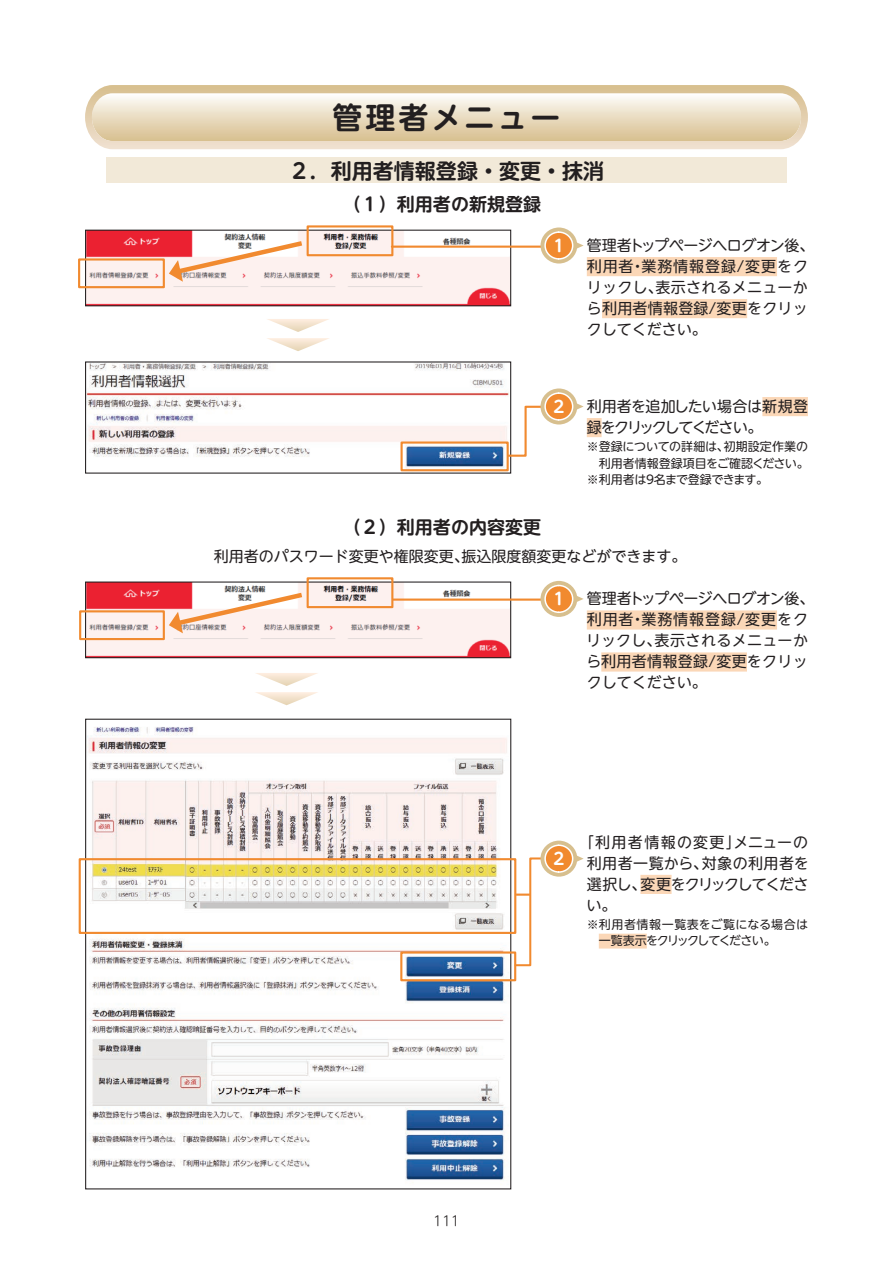
<style>
.page{position:relative;width:893px;height:1263px;background:#fff}
.page>*{position:absolute;margin:0;border:0;box-sizing:border-box;transform-origin:0 0}
.t1{font:700 30px "UD Shin M Go Pr 6 N De";letter-spacing:.1em;color:#231f20}
.t2{font:700 21px "UD Shin M Go Pr 6 N De";color:#231f20}
.t3{font:700 18px "UD Shin M Go Pr 6 N De";color:#231f20}
.t4{font:700 16.5px "UD Shin M Go Pr 6 N De";color:#fff}
.t5{font:15px/21px "UD Shin M Go Pr 6 N";color:#231f20;text-align:justify}
.t6{font:15px "UD Shin M Go Pr 6 N";letter-spacing:-.03em;color:#231f20}
.t7{font:15px "UD Shin Go Pr 6 N";letter-spacing:.06em;color:#231f20}
.t8{font:15px/21px "UD Shin M Go Pr 6 N";letter-spacing:-.065em;color:#231f20}
.t9{font:15px "UD Shin Go Pr 6 N";letter-spacing:.015em;color:#231f20}
.t10{font:15px "UD Shin M Go Pr 6 N";letter-spacing:.02em;color:#231f20}
.t11{font:15px "UD Shin Go Pr 6 N";letter-spacing:.02em;color:#231f20}
.t12{font:300 13.5px "UD Shin M Go Pr 6 N";color:#231f20}
.t13{font:12px/16.5px "UD Shin M Go Pr 6 N";letter-spacing:-.005em;color:#231f20}
.t14{font:12px "UD Shin M Go Pr 6 N";letter-spacing:-.065em;color:#231f20}
.s1{font-family:"UD Shin M Go Pr 6 N"}
.s2{font-family:"UD Shin Go Pr 6 N"}
</style>
<div class="page">
<img style="left:87px;top:232px;width:422px;height:72px">
<div style="left:85px;top:230px;width:426px;height:76px;border:1px solid #231f20"></div>
<img style="left:87px;top:727px;width:422px;height:456px">
<img style="left:87px;top:363px;width:422px;height:109px">
<img style="left:87px;top:583px;width:422px;height:73px">
<div style="left:85px;top:581px;width:426px;height:77px;border:1px solid #231f20"></div>
<div style="left:106px;top:157px;width:681px;height:26px;background:#f2e9d8"></div>
<svg style="left:85px;top:85px;width:723px;height:64px;background:#e8dabf"></svg>
<div style="left:587px;top:257px;width:190px;height:19px;background:#fbd7b7"></div>
<div style="left:602px;top:299px;width:145px;height:19px;background:#fbd7b7"></div>
<hr style="left:392px;top:246px;width:150px;height:2px;background:#f18a2f">
<div style="left:307px;top:225px;width:86px;height:31px;border:2px solid #f18a2f"></div>
<svg style="left:576px;top:240px;width:8px;height:11px"></svg>
<svg style="left:540px;top:227px;width:37px;height:37px"></svg>
<div style="left:545px;top:232px;width:28px;height:27px;background:#f18a2f;border-radius:14px"></div>
<div style="left:544px;top:231px;width:29px;height:29px;border:2px solid #fff;border-radius:14px"></div>
<div style="left:79px;top:858px;width:437px;height:76px;border:2px solid #f18a2f"></div>
<div style="left:640px;top:875px;width:32px;height:19px;background:#fbd7b7"></div>
<div style="left:599px;top:934px;width:48px;height:14px;background:#fbd7b7"></div>
<svg style="left:514px;top:853px;width:70px;height:114px"></svg>
<svg style="left:540px;top:841px;width:37px;height:36px"></svg>
<div style="left:545px;top:845px;width:28px;height:27px;background:#f18a2f;border-radius:14px"></div>
<div style="left:544px;top:844px;width:29px;height:29px;border:2px solid #fff;border-radius:14px"></div>
<svg style="left:267px;top:319px;width:62px;height:13px"></svg>
<svg style="left:267px;top:338px;width:62px;height:13px"></svg>
<div style="left:78px;top:258px;width:87px;height:30px;border:2px solid #f18a2f"></div>
<div style="left:587px;top:610px;width:190px;height:19px;background:#fbd7b7"></div>
<div style="left:601px;top:652px;width:146px;height:19px;background:#fbd7b7"></div>
<hr style="left:393px;top:598px;width:153px;height:3px;background:#f18a2f">
<div style="left:307px;top:577px;width:86px;height:31px;border:2px solid #f18a2f"></div>
<svg style="left:576px;top:593px;width:8px;height:11px"></svg>
<svg style="left:540px;top:581px;width:37px;height:36px"></svg>
<div style="left:545px;top:585px;width:28px;height:27px;background:#f18a2f;border-radius:14px"></div>
<div style="left:544px;top:585px;width:29px;height:28px;border:2px solid #fff;border-radius:14px"></div>
<svg style="left:256px;top:673px;width:62px;height:13px"></svg>
<svg style="left:256px;top:692px;width:62px;height:13px"></svg>
<div style="left:79px;top:610px;width:86px;height:30px;border:2px solid #f18a2f"></div>
<div style="left:400px;top:441px;width:109px;height:30px;border:2px solid #f18a2f"></div>
<div style="left:762px;top:397px;width:46px;height:19px;background:#fbd7b7"></div>
<div style="left:587px;top:418px;width:15px;height:19px;background:#fbd7b7"></div>
<svg style="left:506px;top:405px;width:50px;height:53px"></svg>
<svg style="left:576px;top:401px;width:8px;height:11px"></svg>
<svg style="left:540px;top:388px;width:37px;height:36px"></svg>
<div style="left:545px;top:393px;width:28px;height:27px;background:#f18a2f;border-radius:14px"></div>
<div style="left:544px;top:392px;width:29px;height:29px;border:2px solid #fff;border-radius:14px"></div>
<div style="left:400px;top:951px;width:116px;height:30px;border:2px solid #f18a2f"></div>
<hr style="left:516px;top:893px;width:15px;height:3px;background:#f18a2f">
<svg style="left:169px;top:238px;width:138px;height:44px"></svg>
<svg style="left:169px;top:590px;width:138px;height:43px"></svg>
<h1 class="t1" style="left:332px;top:92px;width:229px">管理者メニュー</h1>
<h2 class="t2" style="left:289px;top:153px;width:317px">２．利用者情報登録・変更・抹消</h2>
<p class="t3" style="left:343px;top:189px;width:200px">（１）利用者の新規登録</p>
<p class="t4" style="left:553px;top:231px;width:12px">1</p>
<p class="t6" style="left:587px;top:233px;width:229px">管理者トップページへログオン後、</p>
<p class="t7" style="left:587px;top:254px;width:223px">利用者・業務情報登録/変更<span class="s1">をク</span></p>
<p class="t5" style="left:587px;top:276px;width:223px">リックし、表示されるメニューか</p>
<p class="t9" style="left:587px;top:296px;width:223px"><span class="s1">ら</span>利用者情報登録/変更<span class="s1">をクリッ</span></p>
<p class="t5" style="left:587px;top:318px;width:121px">クしてください。</p>
<p class="t4" style="left:553px;top:392px;width:12px">2</p>
<p class="t8" style="left:587px;top:395px;width:223px">利用者を追加したい場合は<span class="s2">新規登録</span>をクリックしてください。</p>
<p class="t13" style="left:587px;top:438px;width:223px">※登録についての詳細は、初期設定作業の</p>
<p class="t13" style="left:599px;top:454px;width:211px">利用者情報登録項目をご確認ください。</p>
<p class="t14" style="left:587px;top:470px;width:183px">※利用者は９名まで登録できます。</p>
<p class="t3" style="left:343px;top:512px;width:200px">（２）利用者の内容変更</p>
<p class="t5" style="left:214px;top:545px;width:474px">利用者のパスワード変更や権限変更、振込限度額変更などができます。</p>
<p class="t4" style="left:553px;top:585px;width:12px">1</p>
<p class="t6" style="left:587px;top:586px;width:229px">管理者トップページへログオン後、</p>
<p class="t7" style="left:587px;top:607px;width:223px">利用者・業務情報登録/変更<span class="s1">をク</span></p>
<p class="t10" style="left:586px;top:628px;width:223px">リックし、表示されるメニューか</p>
<p class="t11" style="left:586px;top:649px;width:223px"><span class="s1">ら</span>利用者情報登録/変更<span class="s1">をクリッ</span></p>
<p class="t5" style="left:587px;top:671px;width:121px">クしてください。</p>
<p class="t4" style="left:553px;top:844px;width:12px">2</p>
<p class="t5" style="left:587px;top:830px;width:224px;text-indent:-8px">「利用者情報の変更」メニューの利用者一覧から、対象の利用者を選択し、<span class="s2">変更</span>をクリックしてください。</p>
<p class="t13" style="left:599px;top:915px;width:211px;text-indent:-12px">※利用者情報一覧表をご覧になる場合は<span class="s2">一覧表示</span>をクリックしてください。</p>
<p class="t12" style="left:433px;top:1209px;width:28px">111</p>
</div>
